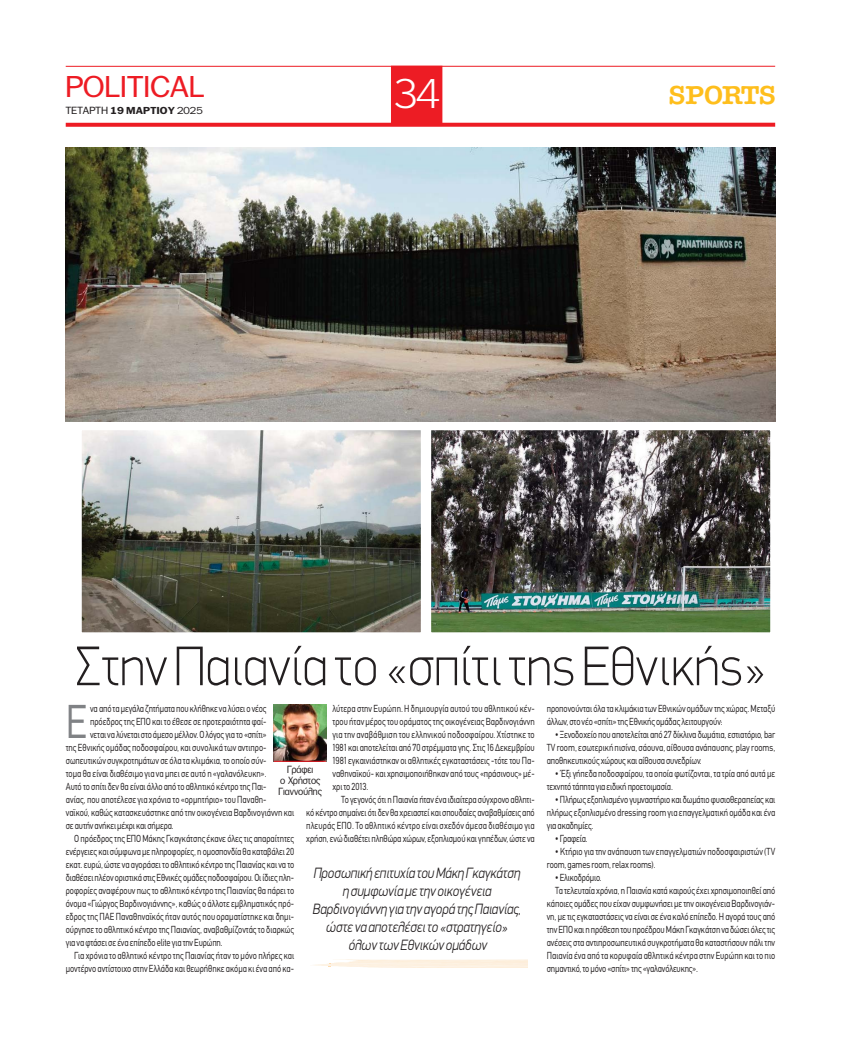
<style>
.page{position:relative;width:841px;height:1039px;background:#fff}
.page>*{position:absolute;margin:0;border:0;box-sizing:border-box;transform-origin:0 0}
.t1{font:100 56px "PF Din Display";color:#231f20;scale:.95 1}
.t2{font:46.5px "CF Din";color:#808285;scale:.83 1}
.t3{font:300 40px "PF Franklin Gothic";color:#fff}
.t4{font:29px "PF Franklin Gothic";color:#ed1c24;scale:1.1 1}
.t5{font:26px "American Type ITC Hel Dm Bd";letter-spacing:-.015em;color:#febe1c;scale:1.06 1}
.t6{font:italic 300 15px/18px "PF Din Display";color:#231f20;text-align:center;scale:.87 1}
.t7{font:10px/13px "CF Din";letter-spacing:-.005em;color:#231f20;text-align:justify;scale:.83 1}
.t8{font:10px/11px "PF Franklin Gothic";color:#231f20;text-align:center;scale:.95 1}
.t9{font:700 9.7px "PF Franklin Gothic";letter-spacing:.01em;color:#231f20;scale:1.1 1}
.s1{font-weight:400;font-size:10px}
.s2{font-weight:400}
</style>
<div class="page">
<hr style="left:66px;top:66px;width:708px;height:1px;background:#ed1c24">
<svg style="left:66px;top:123px;width:708px;height:4px;background:#ee2b32"></svg>
<div style="left:391px;top:66px;width:51px;height:60px;background:#ed1c24"></div>
<svg style="left:330px;top:959px;width:197px;height:9px;fill:#fdf1e1"></svg>
<svg style="left:314px;top:963px;width:16px;height:4px"></svg>
<img style="left:274px;top:704px;width:52px;height:57px">
<hr style="left:274px;top:760px;width:51px;height:1px;background:#ed1c24">
<img style="left:66px;top:147px;width:708px;height:274px">
<img style="left:83px;top:431px;width:336px;height:200px">
<div style="left:80px;top:428px;width:342px;height:206px;border:2px solid #fff"></div>
<img style="left:432px;top:431px;width:336px;height:200px">
<div style="left:429px;top:428px;width:342px;height:206px;border:2px solid #fff"></div>
<h3 class="t4" style="left:66px;top:76px;width:127px">ΡOLITICAL</h3>
<h3 class="t3" style="left:393px;top:71px;width:48px">34</h3>
<h3 class="t5" style="left:668px;top:80px;width:103px">SPORTS</h3>
<p class="t9" style="left:66px;top:107px;width:126px"><span class="s1">ΤΕΤΑΡΤΗ</span> 19 MAΡΤΙΟΥ <span class="s2">2025</span></p>
<h1 class="t1" style="left:75px;top:633px;width:727px">Στην Παιανία το «σπίτι της Εθνικής»</h1>
<p class="t7" style="left:332px;top:703px;width:245px">λύτερα στην Ευρώπη. Η δημιουργία αυτού του αθλητικού κέν&shy;τρου ήταν μέρος του οράματος της οικογένειας Βαρδινογιάννη για την αναβάθμιση του ελληνικού ποδοσφαίρου. Χτίστηκε το 1981 και αποτελείται από 70 στρέμματα γης. Στις 16 Δεκεμβρίου 1981 εγκαινιάστηκαν οι αθλητικές εγκαταστάσεις -τότε του Πα&shy;ναθηναϊκού- και χρησιμοποιήθηκαν από τους «πράσινους» μέ&shy;χρι το 2013.</p>
<p class="t7" style="left:306px;top:794px;width:276px;text-indent:35px">Το γεγονός ότι η Παιανία ήταν ένα ιδιαίτερα σύγχρονο αθλητι&shy;κό κέντρο σημαίνει ότι δεν θα χρειαστεί και σπουδαίες αναβαθμίσεις από πλευράς ΕΠΟ. Το αθλητικό κέντρο είναι σχεδόν άμεσα διαθέσιμο για χρήση, ενώ διαθέτει πληθώρα χώρων, εξοπλισμού και γηπέδων, ώστε να</p>
<h2 class="t2" style="left:66px;top:704px;width:27px">E</h2>
<p class="t7" style="left:90px;top:703px;width:214px">να από τα μεγάλα ζητήματα που κλήθηκε να λύσει ο νέος</p>
<p class="t7" style="left:90px;top:716px;width:214px">πρόεδρος της ΕΠΟ και το έθεσε σε προτεραιότητα φαί-</p>
<p class="t7" style="left:90px;top:729px;width:214px">νεται να λύνεται στο άμεσο μέλλον. Ο λόγος για το «σπίτι»</p>
<p class="t7" style="left:66px;top:742px;width:243px">της Εθνικής ομάδας ποδοσφαίρου, και συνολικά των αντιπρο-</p>
<p class="t7" style="left:66px;top:755px;width:243px">σωπευτικών συγκροτημάτων σε όλα τα κλιμάκια, το οποίο σύν-</p>
<p class="t7" style="left:66px;top:768px;width:243px">τομα θα είναι διαθέσιμο για να μπει σε αυτό η «γαλανόλευκη».</p>
<p class="t7" style="left:66px;top:781px;width:243px">Αυτό το σπίτι δεν θα είναι άλλο από το αθλητικό κέντρο της Παι-</p>
<p class="t7" style="left:66px;top:794px;width:243px">ανίας, που αποτέλεσε για χρόνια το «ορμητήριο» του Παναθη-</p>
<p class="t7" style="left:66px;top:807px;width:276px">ναϊκού, καθώς κατασκευάστηκε από την οικογένεια Βαρδινογιάννη και</p>
<p class="t7" style="left:66px;top:820px;width:132px">σε αυτήν ανήκει μέχρι και σήμερα.</p>
<p class="t7" style="left:74px;top:833px;width:266px">Ο πρόεδρος της ΕΠΟ Μάκης Γκαγκάτσης έκανε όλες τις απαραίτητες</p>
<p class="t7" style="left:66px;top:846px;width:276px">ενέργειες και σύμφωνα με πληροφορίες, η ομοσπονδία θα καταβάλει 20</p>
<p class="t7" style="left:66px;top:859px;width:276px">εκατ. ευρώ, ώστε να αγοράσει το αθλητικό κέντρο της Παιανίας και να το</p>
<p class="t7" style="left:66px;top:872px;width:276px">διαθέσει πλέον οριστικά στις Εθνικές ομάδες ποδοσφαίρου. Οι ίδιες πλη-</p>
<p class="t7" style="left:66px;top:885px;width:276px">ροφορίες αναφέρουν πως το αθλητικό κέντρο της Παιανίας θα πάρει το</p>
<p class="t7" style="left:66px;top:898px;width:276px">όνομα «Γιώργος Βαρδινογιάννης», καθώς ο άλλοτε εμβληματικός πρό-</p>
<p class="t7" style="left:66px;top:911px;width:276px">εδρος της ΠΑΕ Παναθηναϊκός ήταν αυτός που οραματίστηκε και δημι-</p>
<p class="t7" style="left:66px;top:924px;width:276px">ούργησε το αθλητικό κέντρο της Παιανίας, αναβαθμίζοντάς το διαρκώς</p>
<p class="t7" style="left:66px;top:937px;width:190px">για να φτάσει σε ένα επίπεδο elite για την Ευρώπη.</p>
<p class="t7" style="left:74px;top:950px;width:266px">Για χρόνια το αθλητικό κέντρο της Παιανίας ήταν το μόνο πλήρες και</p>
<p class="t7" style="left:66px;top:963px;width:276px">μοντέρνο αντίστοιχο στην Ελλάδα και θεωρήθηκε ακόμα κι ένα από κα-</p>
<p class="t8" style="left:278px;top:765px;width:47px">Γράφει<br>o Χρήστος<br>Γιαννούλης</p>
<h3 class="t6" style="left:312px;top:863px;width:241px">Προσωπική επιτυχία του Μάκη Γκαγκάτση η συμφωνία με την οικογένεια Βαρδινογιάννη για την αγορά της Παιανίας, ώστε να αποτελέσει το «στρατηγείο» όλων των Εθνικών ομάδων</h3>
<p class="t7" style="left:546px;top:703px;width:276px">προπονούνται όλα τα κλιμάκια των Εθνικών ομάδων της χώρας. Μεταξύ άλλων, στο νέο «σπίτι» της Εθνικής ομάδας λειτουργούν:</p>
<p class="t7" style="left:546px;top:729px;width:276px;text-indent:9px">• Ξενοδοχείο που αποτελείται από 27 δίκλινα δωμάτια, εστιατόριο, bar TV room, εσωτερική πισίνα, σάουνα, αίθουσα ανάπαυσης, play rooms, αποθηκευτικούς χώρους και αίθουσα συνεδρίων.</p>
<p class="t7" style="left:546px;top:768px;width:276px;text-indent:9px">• Έξι γήπεδα ποδοσφαίρου, τα οποία φωτίζονται, τα τρία από αυτά με τεχνητό τάπητα για ειδική προετοιμασία.</p>
<p class="t7" style="left:546px;top:794px;width:276px;text-indent:9px">• Πλήρως εξοπλισμένο γυμναστήριο και δωμάτιο φυσιοθεραπείας και πλήρως εξοπλισμένο dressing room για επαγγελματική ομάδα και ένα για ακαδημίες.</p>
<p class="t7" style="left:555px;top:833px;width:41px">• Γραφεία.</p>
<p class="t7" style="left:546px;top:846px;width:276px;text-indent:9px">• Κτήριο για την ανάπαυση των επαγγελματιών ποδοσφαιριστών (TV room, games room, relax rooms).</p>
<p class="t7" style="left:555px;top:872px;width:58px">• Ελικοδρόμιο.</p>
<p class="t7" style="left:555px;top:885px;width:266px">Τα τελευταία χρόνια, η Παιανία κατά καιρούς έχει χρησιμοποιηθεί από</p>
<p class="t7" style="left:546px;top:898px;width:276px">κάποιες ομάδες που είχαν συμφωνήσει με την οικογένεια Βαρδινογιάν-</p>
<p class="t7" style="left:546px;top:911px;width:276px">νη, με τις εγκαταστάσεις να είναι σε ένα καλό επίπεδο. Η αγορά τους από</p>
<p class="t7" style="left:546px;top:924px;width:276px">την ΕΠΟ και η πρόθεση του προέδρου Μάκη Γκαγκάτση να δώσει όλες τις</p>
<p class="t7" style="left:546px;top:937px;width:276px">ανέσεις στα αντιπροσωπευτικά συγκροτήματα θα καταστήσουν πάλι την</p>
<p class="t7" style="left:546px;top:950px;width:276px">Παιανία ένα από τα κορυφαία αθλητικά κέντρα στην Ευρώπη και το πιο</p>
<p class="t7" style="left:546px;top:963px;width:184px">σημαντικό, το μόνο «σπίτι» της «γαλανόλευκης».</p>
</div>
